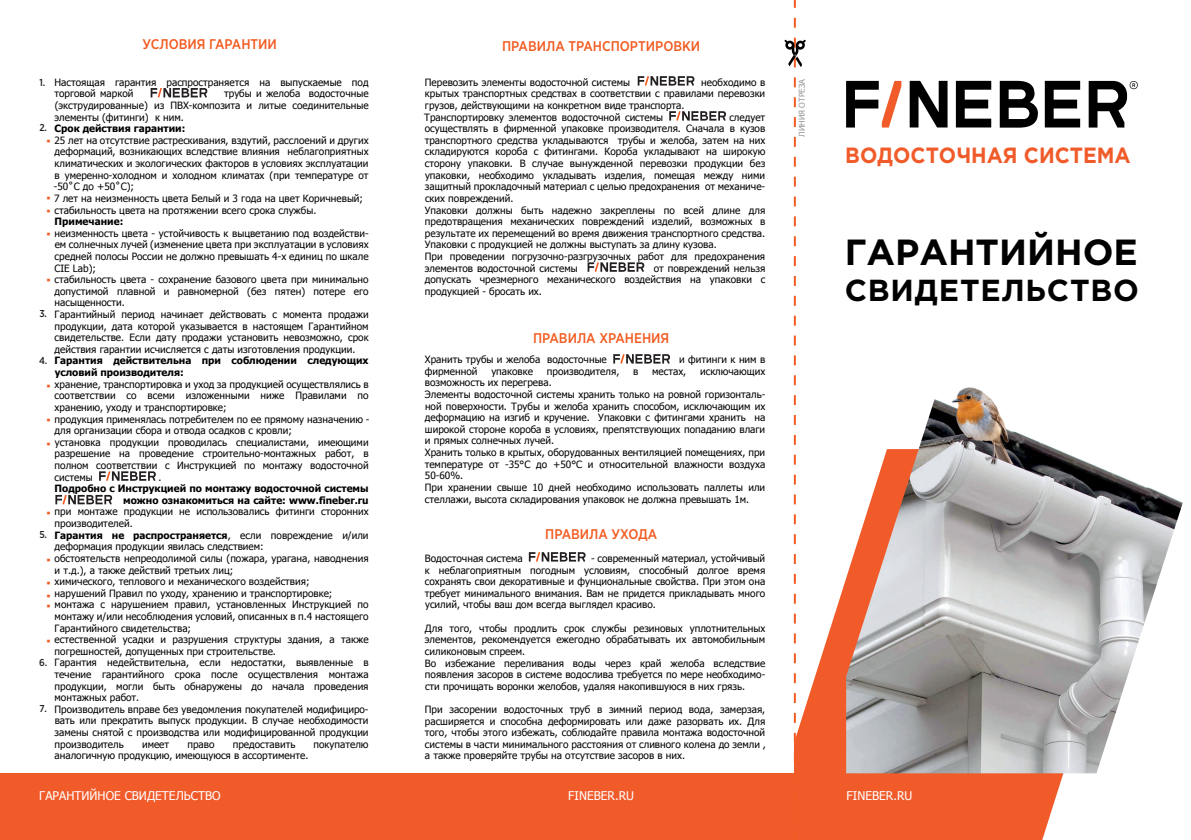
<style>
.page{position:relative;width:1191px;height:840px;background:#fff}
.page>*{position:absolute;margin:0;border:0;box-sizing:border-box;transform-origin:0 0}
.t1{font:700 36.2px "Gotham Pro";color:#000001}
.t2{font:700 30.4px "Gotham Pro";letter-spacing:.025em;color:#000001}
.t3{font:700 22px "Gotham Pro";color:#f15b2a;scale:.93 1}
.t4{font:500 14px "Gotham Pro Narrow";color:#f25b21}
.t5{font:12px "Tahoma";color:#fff}
.t6{font:12px/23.8px "Tahoma";color:#f25b21}
.t7{font:10px/11.6px "Tahoma";color:#000001}
.t8{font:700 10px/11.6px "Tahoma";color:#000001}
.t9{font:500 10px "Gotham Pro Narrow";color:#231f20}
.t10{font:8px "Tahoma";color:#939598}
.s1{font-weight:700}
</style>
<div class="page">
<svg style="left:805px;top:579px;width:292px;height:260px;fill:#f15b2a"></svg>
<div style="left:0;top:773px;width:794px;height:66px;background:#f15b2a"></div>
<svg style="left:784px;top:0;width:21px;height:839px"></svg>
<svg style="left:151px;top:88px;width:56px;height:9px"></svg>
<svg style="left:637px;top:76px;width:57px;height:10px"></svg>
<svg style="left:669px;top:111px;width:57px;height:9px"></svg>
<svg style="left:587px;top:262px;width:57px;height:9px"></svg>
<svg style="left:613px;top:354px;width:57px;height:9px"></svg>
<svg style="left:529px;top:552px;width:56px;height:9px"></svg>
<svg style="left:99px;top:471px;width:57px;height:9px"></svg>
<svg style="left:55px;top:494px;width:57px;height:10px"></svg>
<svg style="left:909px;top:81px;width:38px;height:46px"></svg>
<svg style="left:846px;top:81px;width:55px;height:46px"></svg>
<svg style="left:956px;top:81px;width:35px;height:46px"></svg>
<svg style="left:1044px;top:81px;width:36px;height:46px"></svg>
<svg style="left:999px;top:81px;width:39px;height:46px"></svg>
<svg style="left:1088px;top:81px;width:49px;height:46px"></svg>
<img style="left:846px;top:387px;width:337px;height:385px">
<h3 class="t4" style="left:142px;top:37px;width:136px">УСЛОВИЯ ГАРАНТИИ</h3>
<h3 class="t4" style="left:502px;top:39px;width:200px">ПРАВИЛА ТРАНСПОРТИРОВКИ</h3>
<p class="t7" style="left:54px;top:76px;width:316px">Настоящая гарантия распространяется на выпускаемые под торговой маркой</p>
<p class="t7" style="left:425px;top:76px;width:207px">Перевозить элементы водосточной системы</p>
<p class="t7" style="left:424px;top:76px;width:342px;text-indent:277px">необходимо в крытых транспортных средствах в соответствии с правилами перевозки грузов, действующими на конкретном виде транспорта.<br>Транспортировку элементов водосточной системы</p>
<p class="t9" style="left:39px;top:76px;width:7px">1.</p>
<p class="t9" style="left:39px;top:122px;width:9px">2.</p>
<p class="t7" style="left:55px;top:87px;width:315px;text-align:justify;text-indent:169px">трубы и желоба водосточные (экструдированные) из ПВХ-композита и литые соединительные элементы (фитинги) к ним.</p>
<p class="t8" style="left:55px;top:122px;width:132px">Срок действия гарантии:</p>
<p class="t7" style="left:54px;top:134px;width:316px">25 лет на отсутствие растрескивания, вздутий, расслоений и других деформаций, возникающих вследствие влияния неблагоприятных климатических и экологических факторов в условиях эксплуатации в умеренно-холодном и холодном климатах (при температуре от -50˚С до +50˚С);<br>7 лет на неизменность цвета Белый и 3 года на цвет Коричневый; стабильность цвета на протяжении всего срока службы.</p>
<p class="t8" style="left:55px;top:215px;width:70px">Примечание:</p>
<p class="t7" style="left:54px;top:227px;width:316px">неизменность цвета - устойчивость к выцветанию под воздействи&shy;ем солнечных лучей (изменение цвета при эксплуатации в условиях средней полосы России не должно превышать 4-х единиц по шкале CIE Lab);<br>стабильность цвета - сохранение базового цвета при минимально допустимой плавной и равномерной (без пятен) потере его насыщенности.<br>Гарантийный период начинает действовать с момента продажи продукции, дата которой указывается в настоящем Гарантийном свидетельстве. Если дату продажи установить невозможно, срок действия гарантии исчисляется с даты изготовления продукции.</p>
<p class="t8" style="left:55px;top:354px;width:315px">Гарантия действительна при соблюдении следующих условий производителя:</p>
<p class="t7" style="left:55px;top:377px;width:316px">хранение, транспортировка и уход за продукцией осуществлялись в соответствии со всеми изложенными ниже Правилами по хранению, уходу и транспортировке;<br>продукция применялась потребителем по ее прямому назначению - для организации сбора и отвода осадков с кровли;<br>установка продукции проводилась специалистами, имеющими разрешение на проведение строительно-монтажных работ, в полном соответствии с Инструкцией по монтажу водосточной системы</p>
<p class="t7" style="left:158px;top:470px;width:5px">.</p>
<p class="t8" style="left:55px;top:482px;width:315px;text-align:right">Подробно с Инструкцией по монтажу водосточной системы можно ознакомиться на сайте: www.fineber.ru</p>
<p class="t7" style="left:54px;top:505px;width:316px">при монтаже продукции не использовались фитинги сторонних производителей.<br><span class="s1">Гарантия не распространяется</span>, если повреждение и/или деформация продукции явилась следствием:<br>обстоятельств непреодолимой силы (пожара, урагана, наводнения и т.д.), а также действий третьих лиц;<br>химического, теплового и механического воздействия;<br>нарушений Правил по уходу, хранению и транспортировке; монтажа с нарушением правил, установленных Инструкцией по монтажу и/или несоблюдения условий, описанных в п.4 настоящего Гарантийного свидетельства;<br>естественной усадки и разрушения структуры здания, а также погрешностей, допущенных при строительстве.<br>Гарантия недействительна, если недостатки, выявленные в течение гарантийного срока после осуществления монтажа продукции, могли быть обнаружены до начала проведения монтажных работ.<br>Производитель вправе без уведомления покупателей модифициро&shy;вать или прекратить выпуск продукции. В случае необходимости замены снятой с производства или модифицированной продукции производитель</p>
<p class="t7" style="left:425px;top:111px;width:342px;text-indent:305px">следует осуществлять в фирменной упаковке производителя. Сначала в кузов транспортного средства укладываются трубы и желоба, затем на них складируются короба с фитингами. Короба укладывают на широкую сторону упаковки. В случае вынужденной перевозки продукции без упаковки, необходимо укладывать изделия, помещая между ними защитный прокладочный материал с целью предохранения от механиче&shy;ских повреждений.<br>Упаковки должны быть надежно закреплены по всей длине для предотвращения механических повреждений изделий, возможных в результате их перемещений во время движения транспортного средства.<br>Упаковки с продукцией не должны выступать за длину кузова.<br>При проведении погрузочно-разгрузочных работ для предохранения элементов водосточной системы</p>
<p class="t6" style="left:46px;top:128px;width:6px">▪</p>
<p class="t6" style="left:46px;top:185px;width:6px">▪</p>
<p class="t6" style="left:46px;top:221px;width:6px">▪</p>
<p class="t6" style="left:46px;top:198px;width:6px">▪</p>
<p class="t7" style="left:425px;top:261px;width:342px;text-align:justify;text-indent:229px">от повреждений нельзя допускать чрезмерного механического воздействия на упаковки с продукцией - бросать их.</p>
<h3 class="t4" style="left:533px;top:330px;width:138px">ПРАВИЛА ХРАНЕНИЯ</h3>
<p class="t7" style="left:425px;top:353px;width:183px">Хранить трубы и желоба водосточные</p>
<p class="t7" style="left:679px;top:353px;width:88px">и фитинги к ним в</p>
<p class="t7" style="left:425px;top:364px;width:54px">фирменной</p>
<p class="t7" style="left:491px;top:364px;width:43px">упаковке</p>
<p class="t7" style="left:547px;top:364px;width:74px">производителя,</p>
<p class="t7" style="left:633px;top:364px;width:7px">в</p>
<p class="t7" style="left:652px;top:364px;width:36px">местах,</p>
<p class="t7" style="left:700px;top:364px;width:67px">исключающих</p>
<p class="t7" style="left:425px;top:376px;width:342px">возможность их перегрева.<br>Элементы водосточной системы хранить только на ровной горизонталь&shy;ной поверхности. Трубы и желоба хранить способом, исключающим их деформацию на изгиб и кручение. Упаковки с фитингами хранить на широкой стороне короба в условиях, препятствующих попаданию влаги и прямых солнечных лучей.<br>Хранить только в крытых, оборудованных вентиляцией помещениях, при температуре от -35°С до +50°С и относительной влажности воздуха 50-60%.<br>При хранении свыше 10 дней необходимо использовать паллеты или стеллажи, высота складирования упаковок не должна превышать 1м.</p>
<h3 class="t4" style="left:545px;top:525px;width:113px">ПРАВИЛА УХОДА</h3>
<p class="t7" style="left:425px;top:552px;width:99px">Водосточная система</p>
<p class="t6" style="left:46px;top:267px;width:6px">▪</p>
<p class="t9" style="left:39px;top:308px;width:9px">3.</p>
<p class="t9" style="left:39px;top:355px;width:10px">4.</p>
<p class="t6" style="left:46px;top:372px;width:6px">▪</p>
<p class="t6" style="left:46px;top:407px;width:6px">▪ ▪</p>
<p class="t6" style="left:46px;top:500px;width:6px">▪</p>
<p class="t9" style="left:39px;top:529px;width:9px">5.</p>
<p class="t7" style="left:425px;top:552px;width:342px;text-align:justify;text-indent:166px">- современный материал, устойчивый к неблагоприятным погодным условиям, способный долгое время сохранять свои декоративные и фунциональные свойства. При этом она требует минимального внимания. Вам не придется прикладывать много усилий, чтобы ваш дом всегда выглядел красиво.</p>
<p class="t7" style="left:425px;top:621px;width:342px">Для того, чтобы продлить срок службы резиновых уплотнительных элементов, рекомендуется ежегодно обрабатывать их автомобильным силиконовым спреем.<br>Во избежание переливания воды через край желоба вследствие появления засоров в системе водослива требуется по мере необходимо&shy;сти прочищать воронки желобов, удаляя накопившуюся в них грязь.</p>
<p class="t7" style="left:425px;top:702px;width:343px;text-align:justify">При засорении водосточных труб в зимний период вода, замерзая, расширяется и способна деформировать или даже разорвать их. Для того, чтобы этого избежать, соблюдайте правила монтажа водосточной системы в части минимального расстояния от сливного колена до земли , а также проверяйте трубы на отсутствие засоров в них.</p>
<p class="t6" style="left:46px;top:546px;width:6px">▪ ▪</p>
<p class="t6" style="left:46px;top:589px;width:6px;line-height:10px">▪ ▪</p>
<p class="t6" style="left:46px;top:627px;width:6px">▪</p>
<p class="t9" style="left:39px;top:656px;width:9px">6.</p>
<p class="t9" style="left:39px;top:703px;width:9px">7.</p>
<p class="t7" style="left:142px;top:737px;width:29px">имеет</p>
<p class="t7" style="left:187px;top:737px;width:29px">право</p>
<p class="t7" style="left:233px;top:737px;width:64px">предоставить</p>
<p class="t7" style="left:313px;top:737px;width:56px">покупателю</p>
<p class="t7" style="left:55px;top:749px;width:255px">аналогичную продукцию, имеющуюся в ассортименте.</p>
<p class="t5" style="left:39px;top:787px;width:183px">ГАРАНТИЙНОЕ СВИДЕТЕЛЬСТВО</p>
<p class="t5" style="left:568px;top:787px;width:67px">FINEBER.RU</p>
<p class="t10" style="left:796px;top:136px;width:59px;rotate:-90deg">ЛИНИЯ ОТРЕЗА</p>
<h3 class="t3" style="left:845px;top:142px;width:308px">ВОДОСТОЧНАЯ СИСТЕМА</h3>
<h1 class="t1" style="left:844px;top:231px;width:295px">ГАРАНТИЙНОЕ</h1>
<h2 class="t2" style="left:844px;top:272px;width:296px">СВИДЕТЕЛЬСТВО</h2>
<p class="t5" style="left:846px;top:787px;width:67px">FINEBER.RU</p>
</div>
